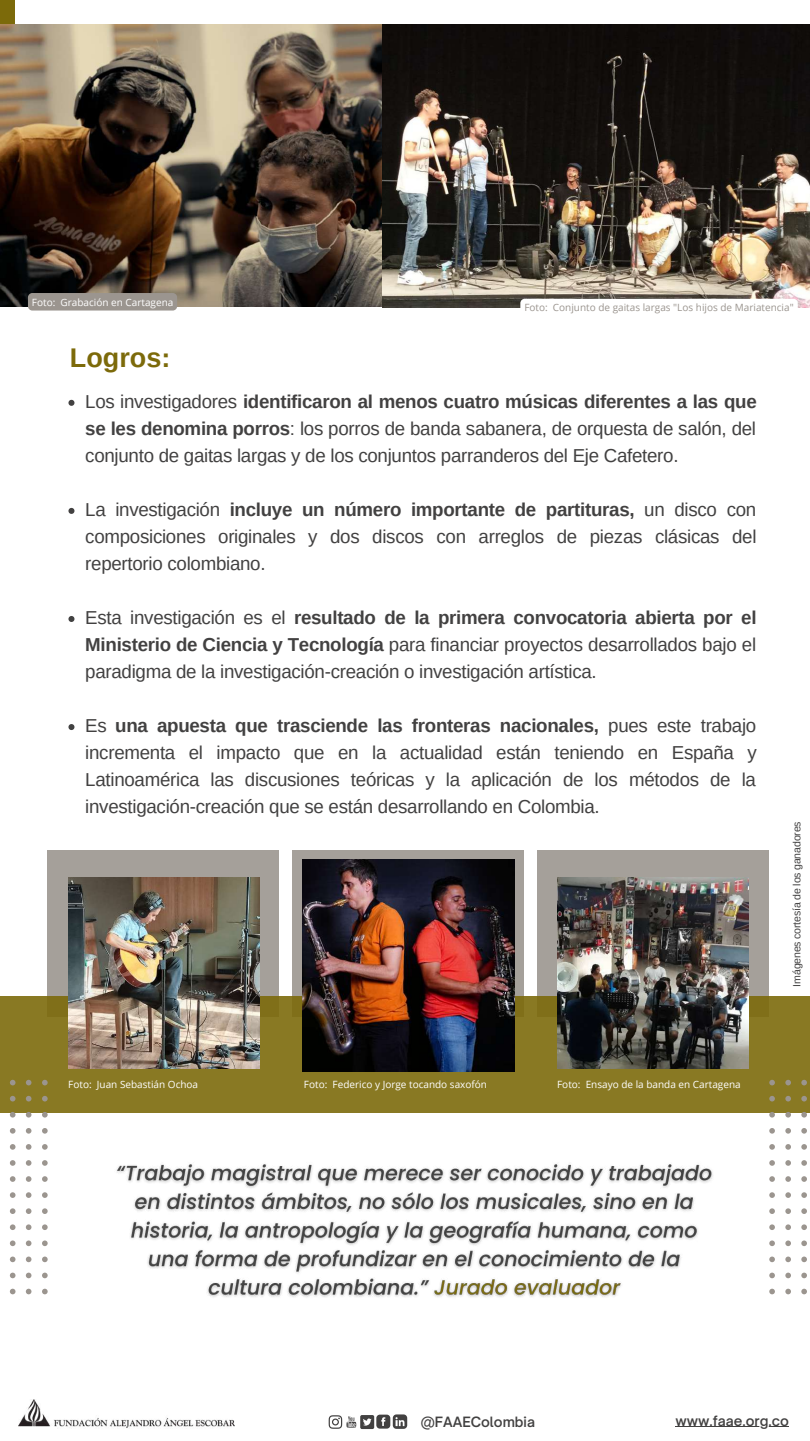
<style>
.page{position:relative;width:810px;height:1441px;background:#fff}
.page>*{position:absolute;margin:0;border:0;box-sizing:border-box;transform-origin:0 0}
.t1{font:700 27px "Arimo";color:#7c6a0a}
.t2{font:18.7px/27px "Arimo";letter-spacing:-.015em;color:#424141;text-align:justify}
.t3{font:600 13.6px "Open Sauce One";color:#424141}
.t4{font:10.5px "Arimo";letter-spacing:-.015em;color:#424141}
.t5{font:10px "Open Sans";color:#fff}
.t6{font:10px "Open Sans";color:#9b958f}
.s1{font-weight:700}
</style>
<div class="page">
<div style="left:48px;top:849px;width:231px;height:167px;background:#a5a09a"></div>
<div style="left:292px;top:849px;width:232px;height:167px;background:#a5a09a"></div>
<div style="left:537px;top:849px;width:232px;height:167px;background:#a5a09a"></div>
<div style="left:0;top:996px;width:810px;height:116px;background:#897923"></div>
<img style="left:68px;top:877px;width:192px;height:191px">
<img style="left:557px;top:877px;width:192px;height:191px">
<img style="left:303px;top:859px;width:211px;height:212px">
<svg style="left:10px;top:1288px;width:6px;height:5px"></svg>
<svg style="left:10px;top:1272px;width:6px;height:5px"></svg>
<svg style="left:10px;top:1256px;width:6px;height:5px"></svg>
<svg style="left:10px;top:1240px;width:6px;height:5px"></svg>
<svg style="left:10px;top:1224px;width:6px;height:5px"></svg>
<svg style="left:10px;top:1208px;width:6px;height:5px"></svg>
<svg style="left:10px;top:1192px;width:6px;height:5px"></svg>
<svg style="left:26px;top:1288px;width:5px;height:5px"></svg>
<svg style="left:26px;top:1272px;width:5px;height:5px"></svg>
<svg style="left:26px;top:1256px;width:5px;height:5px"></svg>
<svg style="left:26px;top:1240px;width:5px;height:5px"></svg>
<svg style="left:26px;top:1224px;width:5px;height:5px"></svg>
<svg style="left:26px;top:1208px;width:5px;height:5px"></svg>
<svg style="left:26px;top:1192px;width:5px;height:5px"></svg>
<svg style="left:42px;top:1288px;width:6px;height:5px"></svg>
<svg style="left:42px;top:1272px;width:6px;height:5px"></svg>
<svg style="left:42px;top:1256px;width:6px;height:5px"></svg>
<svg style="left:42px;top:1240px;width:6px;height:5px"></svg>
<svg style="left:42px;top:1224px;width:6px;height:5px"></svg>
<svg style="left:42px;top:1208px;width:6px;height:5px"></svg>
<svg style="left:42px;top:1192px;width:6px;height:5px"></svg>
<svg style="left:10px;top:1176px;width:6px;height:5px"></svg>
<svg style="left:10px;top:1160px;width:6px;height:5px"></svg>
<svg style="left:10px;top:1144px;width:6px;height:5px"></svg>
<svg style="left:10px;top:1128px;width:6px;height:5px"></svg>
<svg style="left:10px;top:1112px;width:6px;height:5px"></svg>
<svg style="left:10px;top:1095px;width:6px;height:6px"></svg>
<svg style="left:10px;top:1079px;width:6px;height:6px"></svg>
<svg style="left:26px;top:1176px;width:5px;height:5px"></svg>
<svg style="left:26px;top:1160px;width:5px;height:5px"></svg>
<svg style="left:26px;top:1144px;width:5px;height:5px"></svg>
<svg style="left:26px;top:1128px;width:5px;height:5px"></svg>
<svg style="left:26px;top:1112px;width:5px;height:5px"></svg>
<svg style="left:26px;top:1095px;width:5px;height:6px"></svg>
<svg style="left:26px;top:1079px;width:5px;height:6px"></svg>
<svg style="left:42px;top:1176px;width:6px;height:5px"></svg>
<svg style="left:42px;top:1160px;width:6px;height:5px"></svg>
<svg style="left:42px;top:1144px;width:6px;height:5px"></svg>
<svg style="left:42px;top:1128px;width:6px;height:5px"></svg>
<svg style="left:42px;top:1112px;width:6px;height:5px"></svg>
<svg style="left:42px;top:1096px;width:6px;height:5px"></svg>
<svg style="left:42px;top:1079px;width:6px;height:6px"></svg>
<svg style="left:769px;top:1288px;width:6px;height:5px"></svg>
<svg style="left:769px;top:1272px;width:6px;height:5px"></svg>
<svg style="left:769px;top:1256px;width:6px;height:5px"></svg>
<svg style="left:769px;top:1240px;width:6px;height:5px"></svg>
<svg style="left:769px;top:1224px;width:6px;height:5px"></svg>
<svg style="left:769px;top:1208px;width:6px;height:5px"></svg>
<svg style="left:769px;top:1192px;width:6px;height:5px"></svg>
<svg style="left:785px;top:1288px;width:6px;height:5px"></svg>
<svg style="left:785px;top:1272px;width:6px;height:5px"></svg>
<svg style="left:785px;top:1256px;width:6px;height:5px"></svg>
<svg style="left:785px;top:1240px;width:6px;height:5px"></svg>
<svg style="left:785px;top:1224px;width:6px;height:5px"></svg>
<svg style="left:785px;top:1208px;width:6px;height:5px"></svg>
<svg style="left:785px;top:1192px;width:6px;height:5px"></svg>
<svg style="left:801px;top:1288px;width:6px;height:5px"></svg>
<svg style="left:801px;top:1272px;width:6px;height:5px"></svg>
<svg style="left:801px;top:1256px;width:6px;height:5px"></svg>
<svg style="left:801px;top:1240px;width:6px;height:5px"></svg>
<svg style="left:801px;top:1224px;width:6px;height:5px"></svg>
<svg style="left:801px;top:1208px;width:6px;height:5px"></svg>
<svg style="left:801px;top:1192px;width:6px;height:5px"></svg>
<svg style="left:769px;top:1176px;width:6px;height:5px"></svg>
<svg style="left:769px;top:1160px;width:6px;height:5px"></svg>
<svg style="left:769px;top:1144px;width:6px;height:5px"></svg>
<svg style="left:769px;top:1128px;width:6px;height:5px"></svg>
<svg style="left:769px;top:1112px;width:6px;height:5px"></svg>
<svg style="left:769px;top:1096px;width:6px;height:5px"></svg>
<svg style="left:769px;top:1079px;width:6px;height:6px"></svg>
<svg style="left:785px;top:1176px;width:6px;height:5px"></svg>
<svg style="left:785px;top:1160px;width:6px;height:5px"></svg>
<svg style="left:785px;top:1144px;width:6px;height:5px"></svg>
<svg style="left:785px;top:1128px;width:6px;height:5px"></svg>
<svg style="left:785px;top:1112px;width:6px;height:5px"></svg>
<svg style="left:785px;top:1095px;width:6px;height:6px"></svg>
<svg style="left:785px;top:1079px;width:6px;height:6px"></svg>
<svg style="left:801px;top:1176px;width:6px;height:5px"></svg>
<svg style="left:801px;top:1160px;width:6px;height:5px"></svg>
<svg style="left:801px;top:1144px;width:6px;height:5px"></svg>
<svg style="left:801px;top:1128px;width:6px;height:5px"></svg>
<svg style="left:801px;top:1112px;width:6px;height:5px"></svg>
<svg style="left:801px;top:1095px;width:6px;height:6px"></svg>
<svg style="left:801px;top:1079px;width:6px;height:6px"></svg>
<div style="left:0;top:0;width:15px;height:229px;background:#7c6a0a"></div>
<svg style="left:68px;top:400px;width:6px;height:6px"></svg>
<svg style="left:68px;top:508px;width:6px;height:6px"></svg>
<svg style="left:68px;top:616px;width:6px;height:6px"></svg>
<svg style="left:68px;top:724px;width:6px;height:6px"></svg>
<img style="left:0;top:24px;width:383px;height:282px">
<img style="left:383px;top:24px;width:427px;height:283px">
<img style="left:116px;top:1163px;width:597px;height:134px">
<div style="left:28px;top:293px;width:149px;height:17px;background:#9b958f;border-radius:4px"></div>
<div style="left:520px;top:299px;width:278px;height:17px;background:#fff;border-radius:4px"></div>
<svg style="left:329px;top:1414px;width:78px;height:14px"></svg>
<img style="left:18px;top:1399px;width:216px;height:28px">
<hr style="left:675px;top:1425px;width:114px;height:1px;background:#424141">
<p class="t5" style="left:32px;top:295px;width:143px">Foto: Grabación en Cartagena</p>
<h1 class="t1" style="left:70px;top:343px;width:102px">Logros:</h1>
<p class="t6" style="left:524px;top:300px;width:271px">Foto: Conjunto de gaitas largas "Los hijos de Mariatencia"</p>
<p class="t2" style="left:85px;top:388px;width:673px">Los investigadores <span class="s1">identificaron al menos cuatro músicas diferentes a las que se les denomina porros</span>: los porros de banda sabanera, de orquesta de salón, del conjunto de gaitas largas y de los conjuntos parranderos del Eje Cafetero.</p>
<p class="t2" style="left:85px;top:496px;width:673px">La investigación <span class="s1">incluye un número importante de partituras,</span> un disco con composiciones originales y dos discos con arreglos de piezas clásicas del repertorio colombiano.</p>
<p class="t2" style="left:85px;top:604px;width:673px">Esta investigación es el <span class="s1">resultado de la primera convocatoria abierta por el Ministerio de Ciencia y Tecnología</span> para financiar proyectos desarrollados bajo el paradigma de la investigación-creación o investigación artística.</p>
<p class="t2" style="left:85px;top:712px;width:673px">Es <span class="s1">una apuesta que trasciende las fronteras nacionales,</span> pues este trabajo incrementa el impacto que en la actualidad están teniendo en España y Latinoamérica las discusiones teóricas y la aplicación de los métodos de la investigación-creación que se están desarrollando en Colombia.</p>
<p class="t4" style="left:791px;top:986px;width:167px;rotate:-90deg">Imágenes cortesía de los ganadores</p>
<p class="t5" style="left:68px;top:1077px;width:131px">Foto: Juan Sebastián Ochoa</p>
<p class="t5" style="left:304px;top:1077px;width:185px">Foto: Federico y Jorge tocando saxofón</p>
<p class="t5" style="left:557px;top:1077px;width:185px">Foto: Ensayo de la banda en Cartagena</p>
<p class="t3" style="left:421px;top:1412px;width:116px">@FAAEColombia</p>
<p class="t3" style="left:675px;top:1411px;width:115px">www.faae.org.co</p>
</div>
